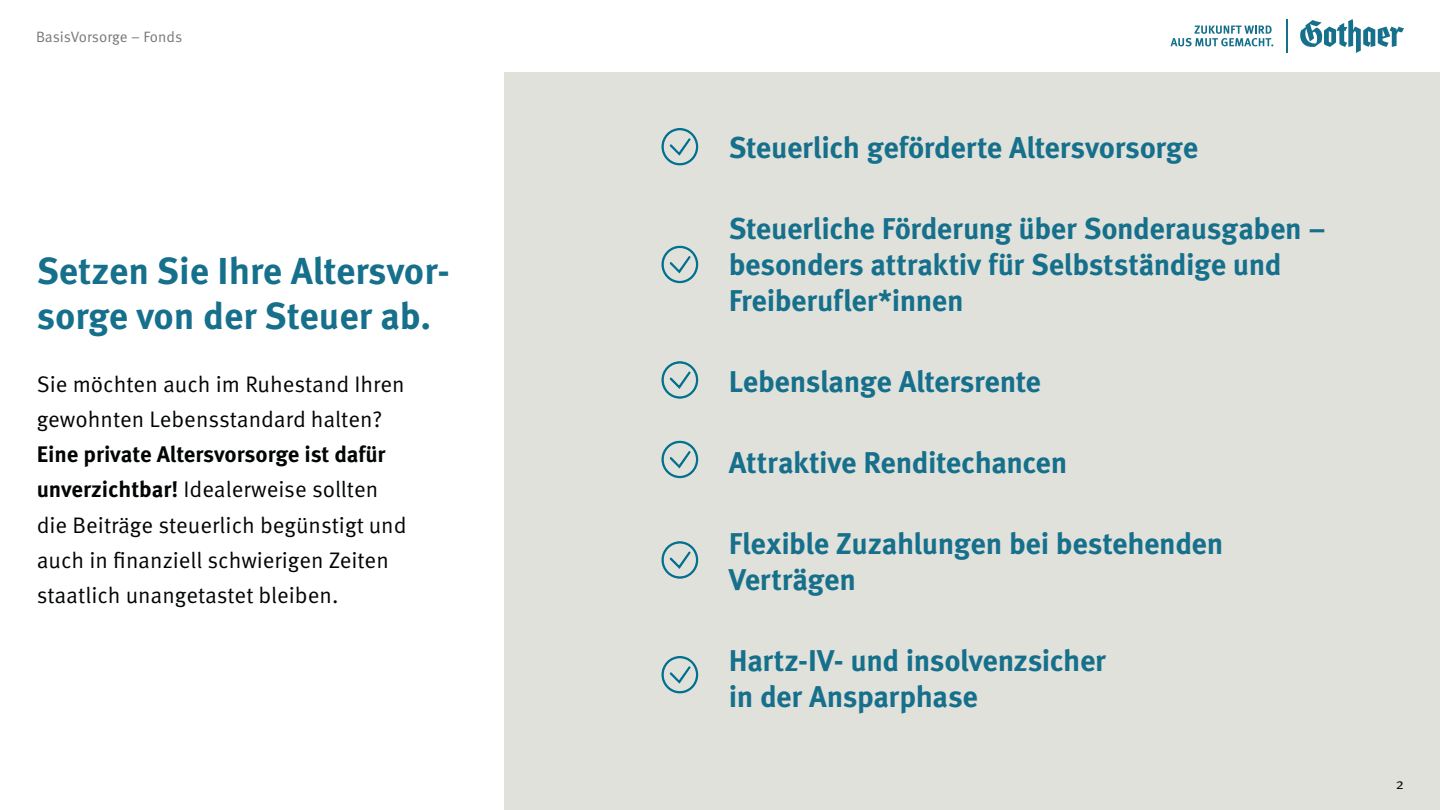
<style>
.page{position:relative;width:1440px;height:810px;background:#fff}
.page>*{position:absolute;margin:0;border:0;box-sizing:border-box;transform-origin:0 0}
.t1{font:700 37.5px/45px "Meta Pro";color:#16708b}
.t2{font:700 30px/36px "Meta Pro";letter-spacing:-.015em;color:#16708b}
.t3{font:22.5px/35.2px "Meta Pro Norm";color:#030505}
.t4{font:700 22.5px "Meta Pro";letter-spacing:-.005em;color:#030505}
.t5{font:15px "Meta Pro Norm";letter-spacing:-.005em;color:#757778}
.t6{font:15px "Meta Pro Norm";color:#030505}
.s1{font-family:"Meta Pro";font-weight:700}
</style>
<div class="page">
<div style="left:504px;top:72px;width:936px;height:738px;background:#e0e1db"></div>
<svg style="left:1170px;top:26px;width:103px;height:20px"></svg>
<svg style="left:1300px;top:19px;width:104px;height:34px"></svg>
<hr style="left:1286px;top:19px;width:2px;height:34px;background:#16708b">
<svg style="left:661px;top:128px;width:38px;height:38px"></svg>
<svg style="left:661px;top:245px;width:38px;height:39px"></svg>
<svg style="left:661px;top:361px;width:38px;height:38px"></svg>
<svg style="left:661px;top:440px;width:38px;height:39px"></svg>
<svg style="left:661px;top:541px;width:38px;height:38px"></svg>
<svg style="left:661px;top:656px;width:38px;height:38px"></svg>
<p class="t5" style="left:36px;top:25px;width:148px">BasisVorsorge – Fonds</p>
<p class="t1" style="left:37px;top:246px;width:415px">Setzen Sie Ihre Altersvor&shy;sorge von der Steuer ab.</p>
<p class="t3" style="left:37px;top:365px;width:369px">Sie möchten auch im Ruhestand Ihren gewohnten Lebensstandard halten?</p>
<p class="t4" style="left:37px;top:437px;width:350px">Eine private Altersvorsorge ist dafür</p>
<p class="t3" style="left:37px;top:470px;width:371px"><span class="s1">unverzichtbar!</span> Idealerweise sollten die Beiträge steuerlich begünstigt und auch in finanziell schwierigen Zeiten staatlich unangetastet bleiben.</p>
<p class="t2" style="left:729px;top:127px;width:471px">Steuerlich geförderte Altersvorsorge</p>
<p class="t2" style="left:729px;top:208px;width:599px">Steuerliche Förderung über Sonderausgaben – besonders attraktiv für Selbstständige und<br>Freiberufler*innen</p>
<p class="t2" style="left:729px;top:361px;width:314px">Lebenslange Altersrente</p>
<p class="t2" style="left:729px;top:442px;width:340px">Attraktive Renditechancen</p>
<p class="t2" style="left:729px;top:523px;width:496px">Flexible Zuzahlungen bei bestehenden<br>Verträgen</p>
<p class="t2" style="left:729px;top:640px;width:379px">Hartz-IV- und insolvenzsicher in der Ansparphase</p>
<p class="t6" style="left:1396px;top:772px;width:10px">2</p>
</div>
